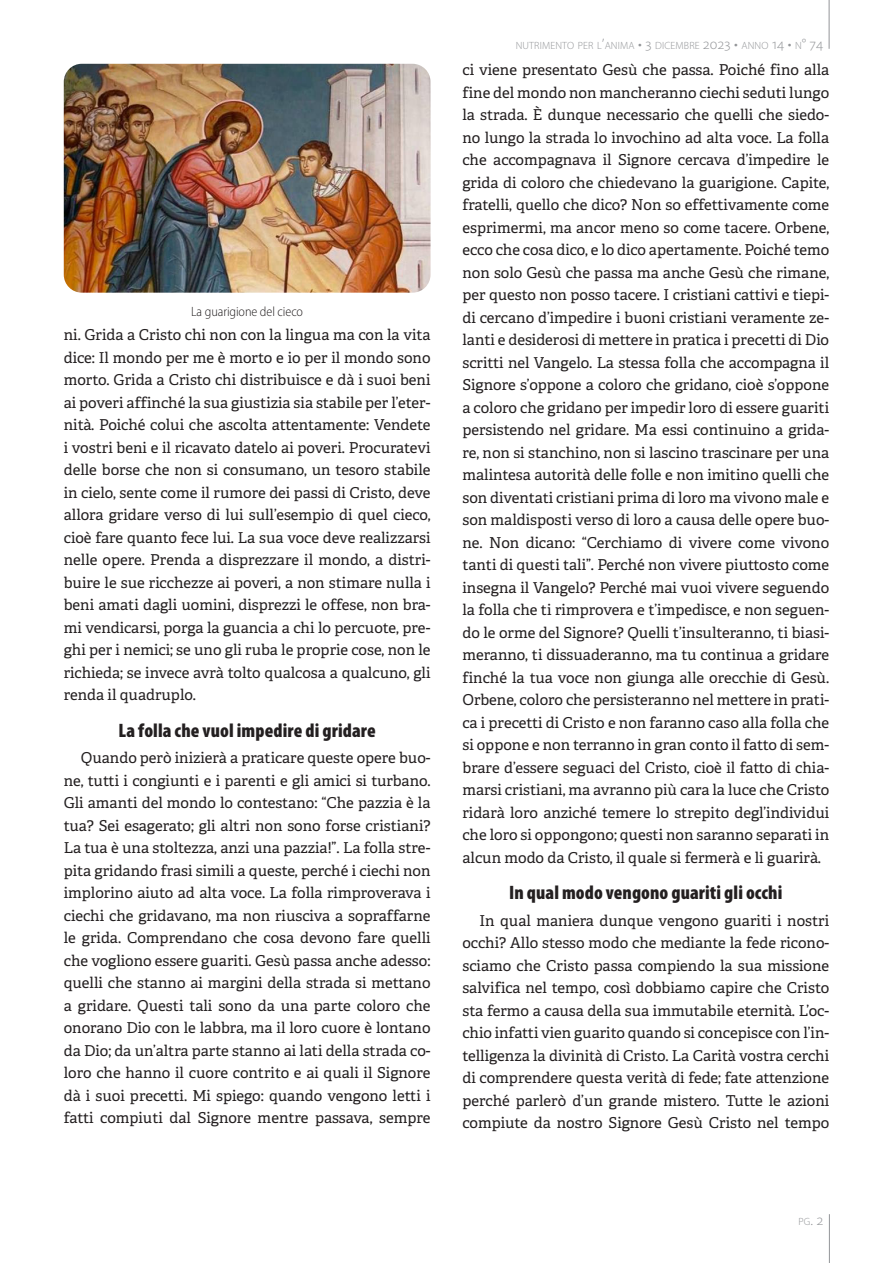
<style>
.page{position:relative;width:893px;height:1263px;background:#fff}
.page>*{position:absolute;margin:0;border:0;box-sizing:border-box;transform-origin:0 0}
.Articol_-_Secțiune{font:900 condensed 19.5px "Myriad Pro";letter-spacing:.005em;color:#231f20}
.Text{font:15px/22.5px "Adelle";color:#231f20;text-align:justify}
.Descriere_imagine{font:300 semi-condensed 13.5px "Myriad Pro";letter-spacing:-.005em;color:#231f20}
.t1{font:300 10.5px "Myriad Pro";letter-spacing:.015em;color:#939598}
.s1{font-size:15px}
</style>
<div class="page">
<hr style="left:829px;top:0;width:1px;height:49px;background:#939598">
<hr style="left:829px;top:1214px;width:1px;height:49px;background:#939598">
<img style="left:64px;top:64px;width:367px;height:229px">
<p class="Descriere_imagine" style="left:191px;top:304px;width:113px">La guarigione del cieco</p>
<p class="Text" style="left:64px;top:324px;width:368px">ni. Grida a Cristo chi non con la lingua ma con la vita dice: Il mondo per me è morto e io per il mondo sono morto. Grida a Cristo chi distribuisce e dà i suoi beni ai poveri affinché la sua giustizia sia stabile per l’eter&shy;nità. Poiché colui che ascolta attentamente: Vendete i vostri beni e il ricavato datelo ai poveri. Procuratevi delle borse che non si consumano, un tesoro stabile in cielo, sente come il rumore dei passi di Cristo, deve allora gridare verso di lui sull’esempio di quel cieco, cioè fare quanto fece lui. La sua voce deve realizzarsi nelle opere. Prenda a disprezzare il mondo, a distri&shy;buire le sue ricchezze ai poveri, a non stimare nulla i beni amati dagli uomini, disprezzi le offese, non bra&shy;mi vendicarsi, porga la guancia a chi lo percuote, pre&shy;ghi per i nemici; se uno gli ruba le proprie cose, non le richieda; se invece avrà tolto qualcosa a qualcuno, gli renda il quadruplo.</p>
<p class="Articol_-_Secțiune" style="left:119px;top:717px;width:259px">La folla che vuol impedire di gridare</p>
<p class="Text" style="left:64px;top:747px;width:368px;text-indent:17px">Quando però inizierà a praticare queste opere buo&shy;ne, tutti i congiunti e i parenti e gli amici si turbano.<br>Gli amanti del mondo lo contestano: “Che pazzia è la tua? Sei esagerato; gli altri non sono forse cristiani?<br>La tua è una stoltezza, anzi una pazzia!”. La folla stre&shy;pita gridando frasi simili a queste, perché i ciechi non implorino aiuto ad alta voce. La folla rimproverava i ciechi che gridavano, ma non riusciva a sopraffarne le grida. Comprendano che cosa devono fare quelli che vogliono essere guariti. Gesù passa anche adesso: quelli che stanno ai margini della strada si mettano a gridare. Questi tali sono da una parte coloro che onorano Dio con le labbra, ma il loro cuore è lontano da Dio; da un’altra parte stanno ai lati della strada co&shy;loro che hanno il cuore contrito e ai quali il Signore dà i suoi precetti. Mi spiego: quando vengono letti i fatti compiuti dal Signore mentre passava, sempre</p>
<p class="t1" style="left:516px;top:39px;width:309px">NUTRIMENTO PER L<span class="s1">’</span>ANIMA <span class="s1">• 3</span> DICEMBRE <span class="s1">2023 •</span> ANNO <span class="s1">14 •</span> N<span class="s1">° 74</span></p>
<p class="Text" style="left:462px;top:59px;width:368px">ci viene presentato Gesù che passa. Poiché fino alla fine del mondo non mancheranno ciechi seduti lungo la strada. È dunque necessario che quelli che siedo&shy;no lungo la strada lo invochino ad alta voce. La folla che accompagnava il Signore cercava d’impedire le grida di coloro che chiedevano la guarigione. Capite, fratelli, quello che dico? Non so effettivamente come esprimermi, ma ancor meno so come tacere. Orbene, ecco che cosa dico, e lo dico apertamente. Poiché temo non solo Gesù che passa ma anche Gesù che rimane, per questo non posso tacere. I cristiani cattivi e tiepi&shy;di cercano d’impedire i buoni cristiani veramente ze&shy;lanti e desiderosi di mettere in pratica i precetti di Dio scritti nel Vangelo. La stessa folla che accompagna il Signore s’oppone a coloro che gridano, cioè s’oppone a coloro che gridano per impedir loro di essere guariti persistendo nel gridare. Ma essi continuino a grida&shy;re, non si stanchino, non si lascino trascinare per una malintesa autorità delle folle e non imitino quelli che son diventati cristiani prima di loro ma vivono male e son maldisposti verso di loro a causa delle opere buo&shy;ne. Non dicano: “Cerchiamo di vivere come vivono tanti di questi tali”. Perché non vivere piuttosto come insegna il Vangelo? Perché mai vuoi vivere seguendo la folla che ti rimprovera e t’impedisce, e non seguen&shy;do le orme del Signore? Quelli t’insulteranno, ti biasi&shy;meranno, ti dissuaderanno, ma tu continua a gridare finché la tua voce non giunga alle orecchie di Gesù.<br>Orbene, coloro che persisteranno nel mettere in prati&shy;ca i precetti di Cristo e non faranno caso alla folla che si oppone e non terranno in gran conto il fatto di sem&shy;brare d’essere seguaci del Cristo, cioè il fatto di chia&shy;marsi cristiani, ma avranno più cara la luce che Cristo ridarà loro anziché temere lo strepito degl’individui che loro si oppongono; questi non saranno separati in alcun modo da Cristo, il quale si fermerà e li guarirà.</p>
<p class="Articol_-_Secțiune" style="left:509px;top:880px;width:275px">In qual modo vengono guariti gli occhi</p>
<p class="Text" style="left:462px;top:909px;width:368px;text-indent:17px">In qual maniera dunque vengono guariti i nostri occhi? Allo stesso modo che mediante la fede ricono&shy;sciamo che Cristo passa compiendo la sua missione salvifica nel tempo, così dobbiamo capire che Cristo sta fermo a causa della sua immutabile eternità. L’oc&shy;chio infatti vien guarito quando si concepisce con l’in&shy;telligenza la divinità di Cristo. La Carità vostra cerchi di comprendere questa verità di fede; fate attenzione perché parlerò d’un grande mistero. Tutte le azioni compiute da nostro Signore Gesù Cristo nel tempo</p>
<p class="t1" style="left:798px;top:1215px;width:26px">PG<span class="s1">. 2</span></p>
</div>
